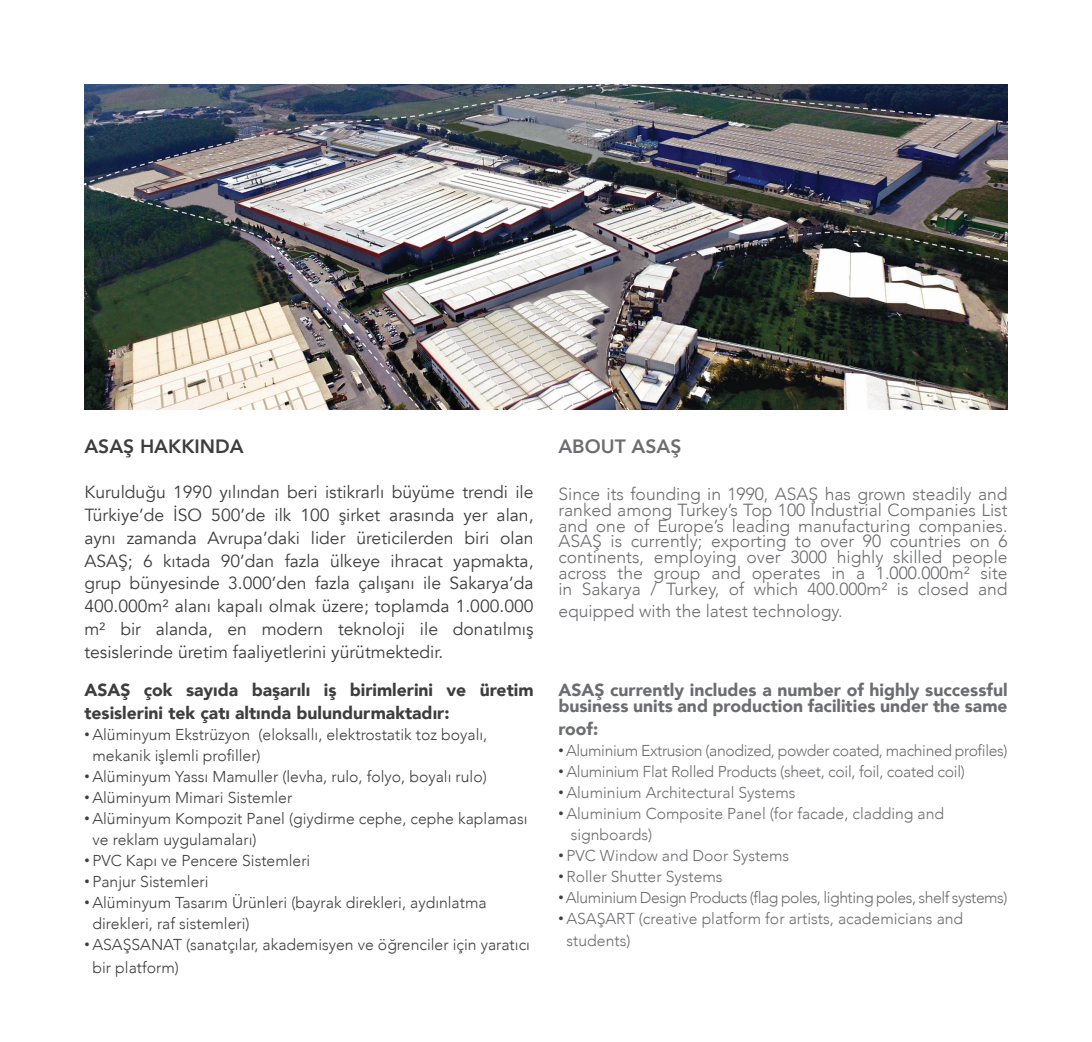
<style>
.page{position:relative;width:1092px;height:1042px;background:#fff}
.page>*{position:absolute;margin:0;border:0;box-sizing:border-box;transform-origin:0 0}
.t1{font:800 19.25px "Avenir";color:#3e3e3f}
.t2{font:800 19.25px "Avenir";color:#6c6d70}
.t3{font:17.5px/22.8px "Avenir";color:#3e3e3f;text-align:justify}
.t4{font:300 17.5px/15.8px "Avenir";color:#6c6d70;text-align:justify}
.t5{font:900 17.5px/15.8px "Avenir";color:#6c6d70}
.t6{font:900 17.5px/22.8px "Avenir";color:#3e3e3f}
.t7{font:300 15.75px/21px "Avenir";color:#3e3e3f}
.t8{font:300 15.75px/21px "Avenir";color:#6c6d70}
.t9{font:300 15.75px "Avenir";letter-spacing:-.03em;color:#6c6d70}
.t10{font:300 15.75px "Avenir";letter-spacing:-.025em;color:#6c6d70}
.t11{font:300 15.75px "Avenir";letter-spacing:-.02em;color:#6c6d70}
.s1{font-size:10.5px}
.s2{font-size:10.5px;color:#3e3e3f}
</style>
<div class="page">
<img style="left:84px;top:84px;width:923px;height:325px">
<p class="t1" style="left:84px;top:431px;width:161px">ASAŞ HAKKINDA</p>
<p class="t3" style="left:84px;top:481px;width:450px">Kurulduğu 1990 yılından beri istikrarlı büyüme trendi ile Türkiye’de İSO 500’de ilk 100 şirket arasında yer alan, aynı zamanda Avrupa’daki lider üreticilerden biri olan ASAŞ; 6 kıtada 90’dan fazla ülkeye ihracat yapmakta, grup bünyesinde 3.000’den fazla çalışanı ile Sakarya’da 400.000m² alanı kapalı olmak üzere; toplamda 1.000.000 m² bir alanda, en modern teknoloji ile donatılmış tesislerinde üretim faaliyetlerini yürütmektedir.</p>
<p class="t6" style="left:84px;top:678px;width:450px">ASAŞ çok sayıda başarılı iş birimlerini ve üretim tesislerini tek çatı altında bulundurmaktadır:</p>
<p class="t7" style="left:93px;top:724px;width:396px;text-indent:-8px"><span class="s1">•</span> Alüminyum Ekstrüzyon (eloksallı, elektrostatik toz boyalı, mekanik işlemli profiller)</p>
<p class="t7" style="left:84px;top:766px;width:404px"><span class="s1">•</span> Alüminyum Yassı Mamuller (levha, rulo, folyo, boyalı rulo)</p>
<p class="t7" style="left:84px;top:787px;width:209px"><span class="s1">•</span> Alüminyum Mimari Sistemler</p>
<p class="t7" style="left:93px;top:808px;width:436px;text-indent:-8px"><span class="s1">•</span> Alüminyum Kompozit Panel (giydirme cephe, cephe kaplaması ve reklam uygulamaları)</p>
<p class="t7" style="left:84px;top:850px;width:227px"><span class="s1">•</span> PVC Kapı ve Pencere Sistemleri</p>
<p class="t7" style="left:84px;top:871px;width:126px"><span class="s1">•</span> Panjur Sistemleri</p>
<p class="t7" style="left:93px;top:892px;width:395px;text-indent:-8px"><span class="s1">•</span> Alüminyum Tasarım Ürünleri (bayrak direkleri, aydınlatma direkleri, raf sistemleri)</p>
<p class="t7" style="left:93px;top:933px;width:439px;line-height:22.8px;text-indent:-8px"><span class="s1">•</span> ASAŞSANAT (sanatçılar, akademisyen ve öğrenciler için yaratıcı bir platform)</p>
<p class="t2" style="left:558px;top:431px;width:124px">ABOUT ASAŞ</p>
<p class="t4" style="left:558px;top:486px;width:450px">Since its founding in 1990, ASAŞ has grown steadily and ranked among Turkey’s Top 100 Industrial Companies List and one of Europe’s leading manufacturing companies.<br>ASAŞ is currently; exporting to over 90 countries on 6 continents, employing over 3000 highly skilled people across the group and operates in a 1.000.000m² site in Sakarya / Turkey, of which 400.000m² is closed and</p>
<p class="t4" style="left:558px;top:603px;width:286px">equipped with the latest technology.</p>
<p class="t5" style="left:558px;top:681px;width:450px">ASAŞ currently includes a number of highly successful business units and production facilities under the same</p>
<p class="t5" style="left:558px;top:720px;width:41px">roof:</p>
<p class="t10" style="left:558px;top:741px;width:450px"><span class="s2">•</span> Aluminium Extrusion (anodized, powder coated, machined profiles)</p>
<p class="t11" style="left:558px;top:762px;width:408px"><span class="s2">•</span> Aluminium Flat Rolled Products (sheet, coil, foil, coated coil)</p>
<p class="t8" style="left:558px;top:781px;width:238px"><span class="s2">•</span> Aluminium Architectural Systems</p>
<p class="t8" style="left:570px;top:802px;width:375px;text-indent:-12px"><span class="s2">•</span> Aluminium Composite Panel (for facade, cladding and signboards)</p>
<p class="t8" style="left:558px;top:844px;width:232px"><span class="s2">•</span> PVC Window and Door Systems</p>
<p class="t8" style="left:558px;top:865px;width:166px"><span class="s2">•</span> Roller Shutter Systems</p>
<p class="t9" style="left:558px;top:888px;width:450px"><span class="s2">•</span> Aluminium Design Products (flag poles, lighting poles, shelf systems)</p>
<p class="t8" style="left:566px;top:907px;width:398px;line-height:22.8px;text-indent:-8px"><span class="s2">•</span> ASAŞART (creative platform for artists, academicians and students)</p>
</div>
